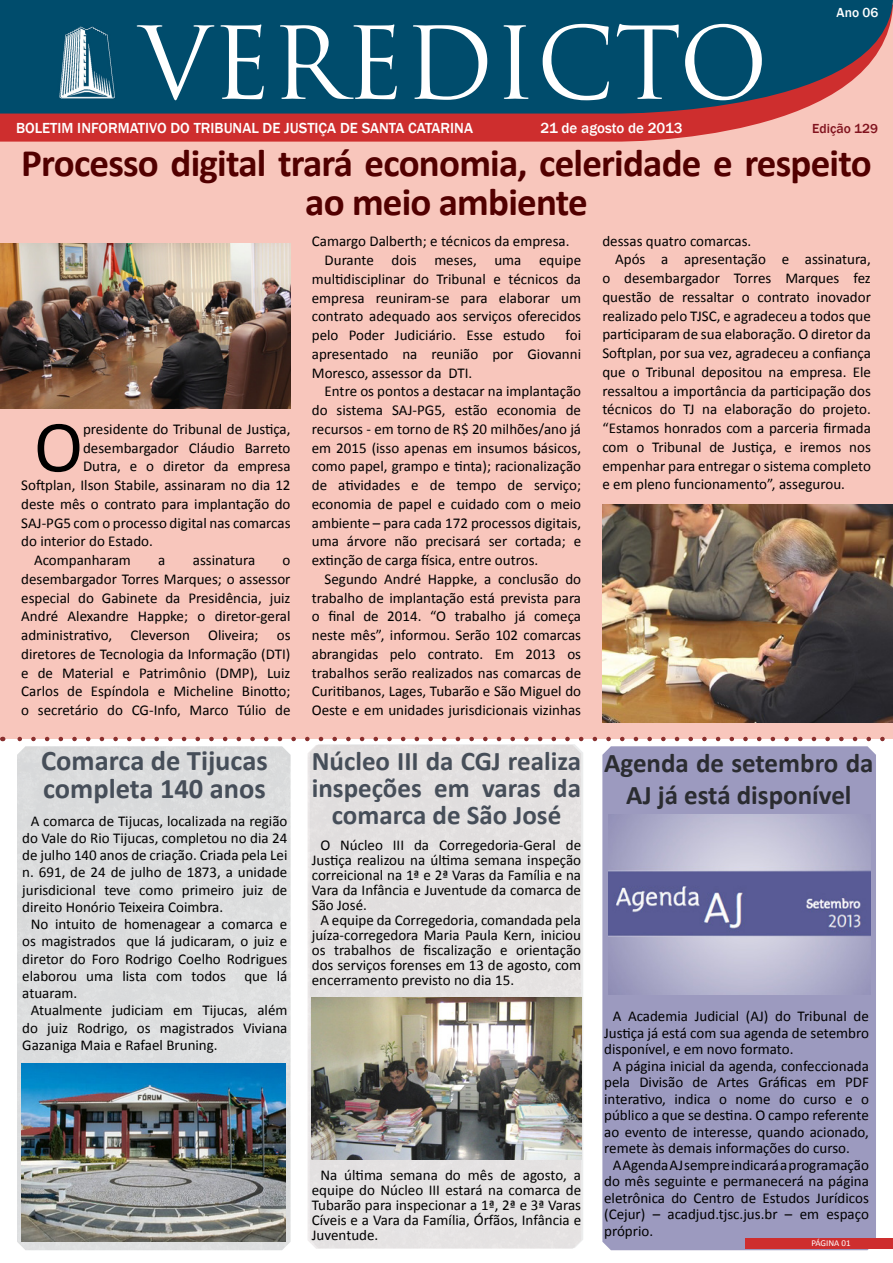
<style>
.page{position:relative;width:893px;height:1263px;background:#fff}
.page>*{position:absolute;margin:0;border:0;box-sizing:border-box;transform-origin:0 0}
.t1{font:97.5px "Trajan Pro";color:#fff}
.t2{font:74.1px "Calibri";color:#000}
.t3{font:700 39px/39px "Calibri";letter-spacing:-.02em;color:#520000;text-align:center}
.t4{font:700 28.5px/28.5px "Calibri";color:#464e59}
.t5{font:700 27px/27px "Calibri";color:#464e59;text-align:center}
.t6{font:700 27px/32.4px "Calibri";color:#2b2c31;text-align:center}
.t7{font:15px/18.8px "Calibri";color:#000;text-align:justify}
.t8{font:500 15px "Franklin Gothic";color:#fff}
.t9{font:500 13.5px "Franklin Gothic";color:#81131e}
.t10{font:500 13.5px "Franklin Gothic";color:#fff}
.t11{font:9px "Calibri";color:#fff}
</style>
<div class="page">
<div style="left:602px;top:746px;width:274px;height:504px;background:#9c9abf"></div>
<div style="left:308px;top:745px;width:273px;height:504px;background:#e4e1e1"></div>
<div style="left:0;top:0;width:893px;height:738px;background:#f8c6bc"></div>
<div style="left:17px;top:746px;width:274px;height:504px;background:#dbdddd"></div>
<svg style="left:0;top:115px;width:786px;height:27px;background:#d13a39"></svg>
<svg style="left:0;top:0;width:893px;height:115px;background:#114e6c"></svg>
<div style="left:745px;top:1238px;width:148px;height:10px;background:#ce2e2e"></div>
<img style="left:55px;top:25px;width:63px;height:75px">
<img style="left:0;top:243px;width:291px;height:165px">
<img style="left:602px;top:505px;width:291px;height:218px">
<img style="left:21px;top:1063px;width:264px;height:179px">
<img style="left:608px;top:814px;width:263px;height:180px">
<img style="left:312px;top:997px;width:269px;height:163px">
<svg style="left:9px;top:737px;width:873px;height:4px"></svg>
<h1 class="t1" style="left:139px;top:1px;width:630px">VEREDICTO</h1>
<p class="t8" style="left:16px;top:119px;width:459px">BOLETIM INFORMATIVO DO TRIBUNAL DE JUSTIÇA DE SANTA CATARINA</p>
<p class="t8" style="left:541px;top:119px;width:144px">21 de agosto de 2013</p>
<p class="t10" style="left:837px;top:5px;width:43px">Ano 06</p>
<p class="t9" style="left:812px;top:120px;width:67px">Edição 129</p>
<h3 class="t3" style="left:21px;top:143px;width:852px">Processo digital trará economia, celeridade e respeito ao meio ambiente</h3>
<h2 class="t2" style="left:34px;top:400px;width:51px">O</h2>
<p class="t7" style="left:83px;top:420px;width:209px">presidente do Tribunal de Justiça,</p>
<p class="t7" style="left:83px;top:438px;width:209px">desembargador Cláudio Barreto</p>
<p class="t7" style="left:83px;top:457px;width:209px">Dutra, e o diretor da empresa</p>
<p class="t7" style="left:21px;top:476px;width:271px">Softplan, Ilson Stabile, assinaram no dia 12</p>
<p class="t7" style="left:21px;top:495px;width:271px">deste mês o contrato para implantação do</p>
<p class="t7" style="left:21px;top:513px;width:271px">SAJ-PG5 com o processo digital nas comarcas</p>
<p class="t7" style="left:21px;top:532px;width:133px">do interior do Estado.</p>
<p class="t7" style="left:34px;top:551px;width:98px">Acompanharam</p>
<p class="t7" style="left:158px;top:551px;width:9px">a</p>
<p class="t7" style="left:193px;top:551px;width:64px">assinatura</p>
<p class="t7" style="left:21px;top:551px;width:271px;text-indent:261px">o desembargador Torres Marques; o assessor especial do Gabinete da Presidência, juiz André Alexandre Happke; o diretor-geral administrativo, Cleverson Oliveira; os diretores de Tecnologia da Informação (DTI) e de Material e Patrimônio (DMP), Luiz Carlos de Espíndola e Micheline Binotto; o secretário do CG-Info, Marco Túlio de</p>
<h3 class="t4" style="left:41px;top:746px;width:228px">Comarca de Tijucas completa 140 anos</h3>
<p class="t7" style="left:31px;top:811px;width:258px">A comarca de Tijucas, localizada na região</p>
<p class="t7" style="left:22px;top:828px;width:267px">do Vale do Rio Tijucas, completou no dia 24</p>
<p class="t7" style="left:22px;top:846px;width:267px">de julho 140 anos de criação. Criada pela Lei</p>
<p class="t7" style="left:22px;top:863px;width:267px">n. 691, de 24 de julho de 1873, a unidade</p>
<p class="t7" style="left:22px;top:880px;width:267px">jurisdicional teve como primeiro juiz de</p>
<p class="t7" style="left:22px;top:897px;width:202px">direito Honório Teixeira Coimbra.</p>
<p class="t7" style="left:31px;top:915px;width:258px">No intuito de homenagear a comarca e</p>
<p class="t7" style="left:22px;top:932px;width:267px">os magistrados que lá judicaram, o juiz e</p>
<p class="t7" style="left:22px;top:949px;width:267px">diretor do Foro Rodrigo Coelho Rodrigues</p>
<p class="t7" style="left:22px;top:966px;width:267px">elaborou uma lista com todos que lá</p>
<p class="t7" style="left:22px;top:984px;width:57px">atuaram.</p>
<p class="t7" style="left:31px;top:1001px;width:258px">Atualmente judiciam em Tijucas, além</p>
<p class="t7" style="left:22px;top:1018px;width:267px">do juiz Rodrigo, os magistrados Viviana</p>
<p class="t7" style="left:22px;top:1035px;width:197px">Gazaniga Maia e Rafael Bruning.</p>
<p class="t7" style="left:312px;top:232px;width:259px">Camargo Dalberth; e técnicos da empresa.</p>
<p class="t7" style="left:325px;top:251px;width:258px">Durante dois meses, uma equipe</p>
<p class="t7" style="left:312px;top:270px;width:271px">multidisciplinar do Tribunal e técnicos da</p>
<p class="t7" style="left:312px;top:288px;width:271px">empresa reuniram-se para elaborar um</p>
<p class="t7" style="left:312px;top:307px;width:271px">contrato adequado aos serviços oferecidos</p>
<p class="t7" style="left:312px;top:326px;width:235px">pelo Poder Judiciário. Esse estudo</p>
<p class="t7" style="left:312px;top:326px;width:271px;text-indent:254px">foi apresentado na reunião por Giovanni Moresco, assessor da DTI.</p>
<p class="t7" style="left:312px;top:382px;width:271px;text-indent:13px">Entre os pontos a destacar na implantação do sistema SAJ-PG5, estão economia de recursos - em torno de R$ 20 milhões/ano já em 2015 (isso apenas em insumos básicos, como papel, grampo e tinta); racionalização de atividades e de tempo de serviço; economia de papel e cuidado com o meio ambiente – para cada 172 processos digitais, uma árvore não precisará ser cortada; e extinção de carga física, entre outros.</p>
<p class="t7" style="left:312px;top:570px;width:271px;text-indent:13px">Segundo André Happke, a conclusão do trabalho de implantação está prevista para o final de 2014. “O trabalho já começa neste mês”, informou. Serão 102 comarcas abrangidas pelo contrato. Em 2013 os trabalhos serão realizados nas comarcas de Curitibanos, Lages, Tubarão e São Miguel do Oeste e em unidades jurisdicionais vizinhas</p>
<h3 class="t5" style="left:312px;top:747px;width:271px">Núcleo III da CGJ realiza inspeções em varas da comarca de São José</h3>
<p class="t7" style="left:320px;top:836px;width:262px">O Núcleo III da Corregedoria-Geral de</p>
<p class="t7" style="left:312px;top:851px;width:271px">Justiça realizou na última semana inspeção</p>
<p class="t7" style="left:312px;top:866px;width:271px">correicional na 1ª e 2ª Varas da Família e na</p>
<p class="t7" style="left:312px;top:881px;width:271px">Vara da Infância e Juventude da comarca de</p>
<p class="t7" style="left:312px;top:896px;width:57px">São José.</p>
<p class="t7" style="left:320px;top:911px;width:262px">A equipe da Corregedoria, comandada pela</p>
<p class="t7" style="left:312px;top:926px;width:271px">juíza-corregedora Maria Paula Kern, iniciou</p>
<p class="t7" style="left:312px;top:941px;width:271px">os trabalhos de fiscalização e orientação</p>
<p class="t7" style="left:312px;top:956px;width:271px">dos serviços forenses em 13 de agosto, com</p>
<p class="t7" style="left:312px;top:971px;width:204px">encerramento previsto no dia 15.</p>
<p class="t7" style="left:312px;top:1168px;width:271px;line-height:15px;text-indent:9px">Na última semana do mês de agosto, a equipe do Núcleo III estará na comarca de Tubarão para inspecionar a 1ª, 2ª e 3ª Varas Cíveis e a Vara da Família, Órfãos, Infância e Juventude.</p>
<p class="t7" style="left:602px;top:231px;width:150px">dessas quatro comarcas.</p>
<p class="t7" style="left:615px;top:250px;width:257px">Após a apresentação e assinatura,</p>
<p class="t7" style="left:602px;top:269px;width:270px">o desembargador Torres Marques fez</p>
<p class="t7" style="left:602px;top:287px;width:270px">questão de ressaltar o contrato inovador</p>
<p class="t7" style="left:602px;top:306px;width:270px">realizado pelo TJSC, e agradeceu a todos que</p>
<p class="t7" style="left:602px;top:325px;width:270px">participaram de sua elaboração. O diretor da</p>
<p class="t7" style="left:602px;top:344px;width:270px">Softplan, por sua vez, agradeceu a confiança</p>
<p class="t7" style="left:602px;top:362px;width:270px">que o Tribunal depositou na empresa. Ele</p>
<p class="t7" style="left:602px;top:381px;width:270px">ressaltou a importância da participação dos</p>
<p class="t7" style="left:602px;top:400px;width:270px">técnicos do TJ na elaboração do projeto.</p>
<p class="t7" style="left:602px;top:419px;width:270px">“Estamos honrados com a parceria firmada</p>
<p class="t7" style="left:602px;top:437px;width:270px">com o Tribunal de Justiça, e iremos nos</p>
<p class="t7" style="left:602px;top:456px;width:270px">empenhar para entregar o sistema completo</p>
<p class="t7" style="left:602px;top:475px;width:244px">e em pleno funcionamento”, assegurou.</p>
<h3 class="t6" style="left:604px;top:747px;width:271px">Agenda de setembro da<br>AJ já está disponível</h3>
<p class="t7" style="left:613px;top:1007px;width:258px">A Academia Judicial (AJ) do Tribunal de</p>
<p class="t7" style="left:604px;top:1023px;width:266px">Justiça já está com sua agenda de setembro</p>
<p class="t7" style="left:604px;top:1040px;width:191px">disponível, e em novo formato.</p>
<p class="t7" style="left:613px;top:1056px;width:258px">A página inicial da agenda, confeccionada</p>
<p class="t7" style="left:604px;top:1073px;width:266px">pela Divisão de Artes Gráficas em PDF</p>
<p class="t7" style="left:604px;top:1089px;width:266px">interativo, indica o nome do curso e o</p>
<p class="t7" style="left:604px;top:1106px;width:266px">público a que se destina. O campo referente</p>
<p class="t7" style="left:604px;top:1122px;width:266px">ao evento de interesse, quando acionado,</p>
<p class="t7" style="left:604px;top:1139px;width:247px">remete às demais informações do curso.</p>
<p class="t7" style="left:613px;top:1155px;width:258px">A Agenda AJ sempre indicará a programação</p>
<p class="t7" style="left:604px;top:1172px;width:266px">do mês seguinte e permanecerá na página</p>
<p class="t7" style="left:604px;top:1188px;width:266px">eletrônica do Centro de Estudos Jurídicos</p>
<p class="t7" style="left:604px;top:1205px;width:266px">(Cejur) – acadjud.tjsc.jus.br – em espaço</p>
<p class="t7" style="left:604px;top:1221px;width:51px">próprio.</p>
<p class="t11" style="left:811px;top:1238px;width:41px">PÁGINA 01</p>
</div>
